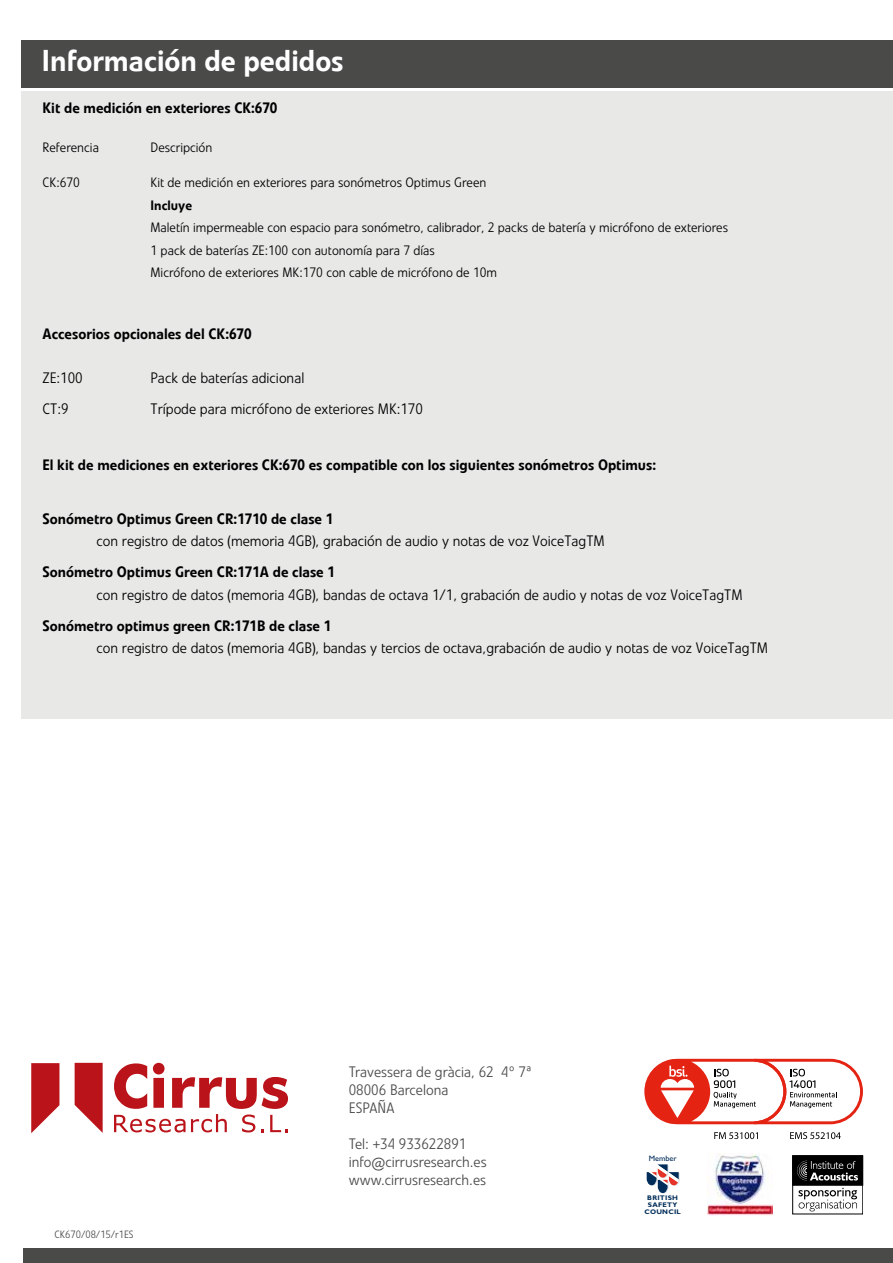
<style>
.page{position:relative;width:893px;height:1263px;background:#fff}
.page>*{position:absolute;margin:0;border:0;box-sizing:border-box;transform-origin:0 0}
.t1{font:500 30px "Veto Com";color:#fff}
.t2{font:300 15px "Veto LT Pro";color:#000}
.t3{font:500 15px "Veto Com";color:#000}
.t4{font:300 15px/18px "Veto LT Pro";color:#4a4a49}
.t5{font:300 13.5px/22.5px "Veto LT Pro";color:#000}
.t6{font:500 13.5px "Veto Com";color:#000}
.t7{font:300 10.5px "Veto LT Pro";color:#4a4a49}
.t8{font:7.95px "Gill Sans";color:#002d59;scale:1.04 1}
.t9{font:700 6.75px/7.1px "Gill Sans";letter-spacing:.035em;color:#002d59;text-align:center;scale:1.04 1}
</style>
<div class="page">
<div style="left:24px;top:1248px;width:869px;height:15px;background:#4a4a49"></div>
<div style="left:22px;top:40px;width:871px;height:47px;background:#4a4a49"></div>
<div style="left:22px;top:91px;width:871px;height:628px;background:#e8e8e7"></div>
<svg style="left:799px;top:1188px;width:58px;height:23px"></svg>
<div style="left:792px;top:1155px;width:71px;height:59px;border:1px solid #000"></div>
<div style="left:793px;top:1156px;width:70px;height:29px;background:#000"></div>
<svg style="left:797px;top:1161px;width:61px;height:19px"></svg>
<img style="left:708px;top:1154px;width:64px;height:61px">
<svg style="left:647px;top:1164px;width:33px;height:29px"></svg>
<svg style="left:644px;top:1059px;width:219px;height:65px"></svg>
<svg style="left:714px;top:1132px;width:44px;height:7px"></svg>
<svg style="left:790px;top:1132px;width:51px;height:7px"></svg>
<svg style="left:31px;top:1063px;width:28px;height:70px"></svg>
<svg style="left:75px;top:1063px;width:28px;height:70px"></svg>
<svg style="left:114px;top:1063px;width:174px;height:69px"></svg>
<h1 class="t1" style="left:42px;top:42px;width:303px">Información de pedidos</h1>
<p class="t3" style="left:43px;top:98px;width:236px">Kit de medición en exteriores CK:670</p>
<p class="t5" style="left:43px;top:136px;width:58px">Referencia</p>
<p class="t5" style="left:151px;top:136px;width:63px">Descripción</p>
<p class="t5" style="left:43px;top:172px;width:39px">CK:670</p>
<p class="t5" style="left:151px;top:172px;width:337px">Kit de medición en exteriores para sonómetros Optimus Green</p>
<p class="t6" style="left:151px;top:197px;width:43px">Incluye</p>
<p class="t5" style="left:151px;top:217px;width:579px">Maletín impermeable con espacio para sonómetro, calibrador, 2 packs de batería y micrófono de exteriores<br>1 pack de baterías ZE:100 con autonomía para 7 días<br>Micrófono de exteriores MK:170 con cable de micrófono de 10m</p>
<p class="t3" style="left:43px;top:325px;width:211px">Accesorios opcionales del CK:670</p>
<p class="t2" style="left:43px;top:369px;width:42px">ZE:100</p>
<p class="t2" style="left:151px;top:369px;width:155px">Pack de baterías adicional</p>
<p class="t2" style="left:43px;top:400px;width:28px">CT:9</p>
<p class="t2" style="left:151px;top:400px;width:274px">Trípode para micrófono de exteriores MK:170</p>
<p class="t3" style="left:43px;top:456px;width:615px">El kit de mediciones en exteriores CK:670 es compatible con los siguientes sonómetros Optimus:</p>
<p class="t3" style="left:43px;top:509px;width:292px">Sonómetro Optimus Green CR:1710 de clase 1</p>
<p class="t2" style="left:97px;top:532px;width:510px">con registro de datos (memoria 4GB), grabación de audio y notas de voz VoiceTagTM</p>
<p class="t3" style="left:43px;top:563px;width:294px">Sonómetro Optimus Green CR:171A de clase 1</p>
<p class="t2" style="left:97px;top:586px;width:648px">con registro de datos (memoria 4GB), bandas de octava 1/1, grabación de audio y notas de voz VoiceTagTM</p>
<p class="t3" style="left:43px;top:616px;width:290px">Sonómetro optimus green CR:171B de clase 1</p>
<p class="t2" style="left:97px;top:639px;width:673px">con registro de datos (memoria 4GB), bandas y tercios de octava,grabación de audio y notas de voz VoiceTagTM</p>
<p class="t7" style="left:55px;top:1228px;width:80px">CK670/08/15/r1ES</p>
<p class="t4" style="left:349px;top:1062px;width:185px">Travessera de gràcia, 62 4º 7ª<br>08006 Barcelona<br>ESPAÑA</p>
<p class="t4" style="left:349px;top:1134px;width:139px">Tel: +34 933622891 info@cirrusresearch.es www.cirrusresearch.es</p>
<p class="t8" style="left:649px;top:1154px;width:28px">Member</p>
<p class="t9" style="left:644px;top:1195px;width:37px">BRITISH<br>SAFETY<br>COUNCIL</p>
</div>
